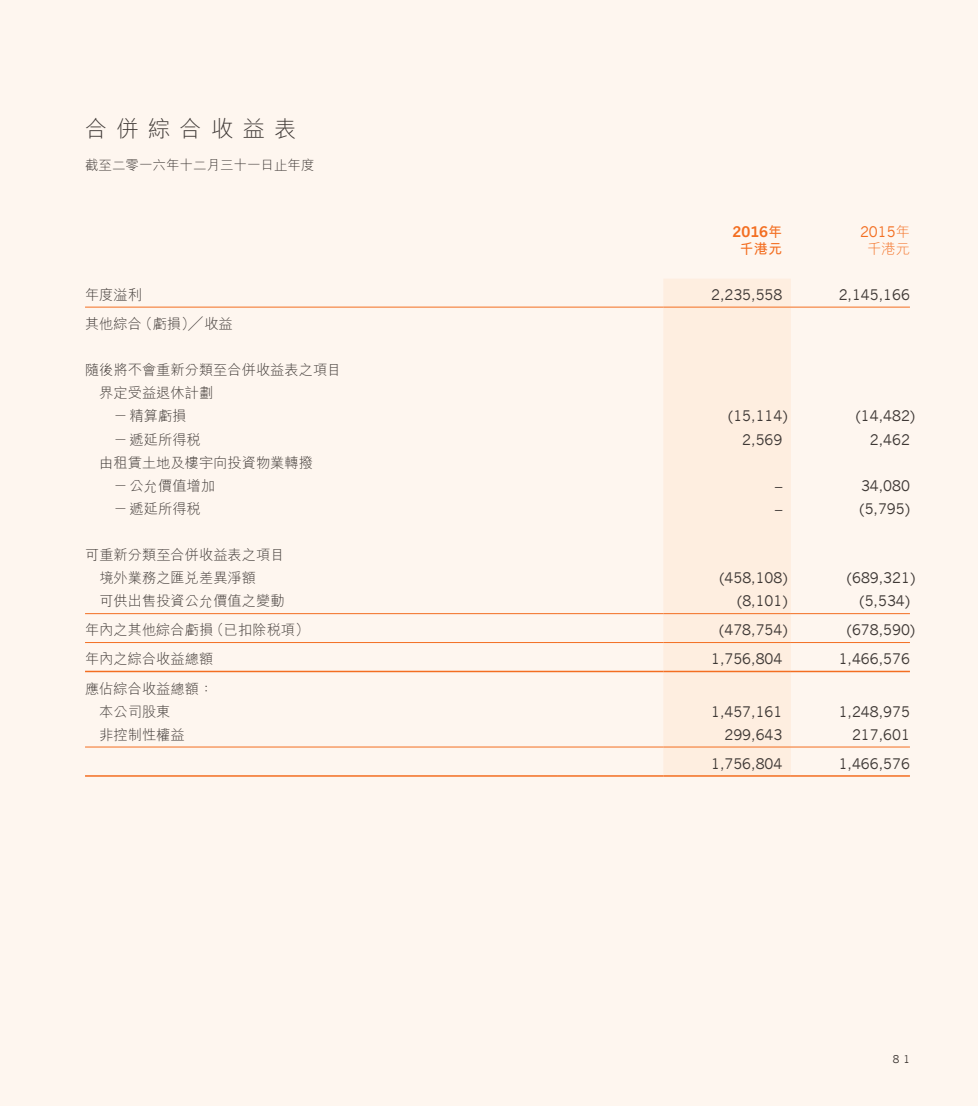
<style>
.page{position:relative;width:978px;height:1106px;background:#fef6ef}
.page>*{position:absolute;margin:0;border:0;box-sizing:border-box;transform-origin:0 0}
.t1{font:300 22.5px "M Hei HK";letter-spacing:.4em;color:#3e3835}
.t2{font:14.25px "News Gothic";color:#3e3835}
.t3{font:300 14.25px/23.1px "M Hei HK";color:#3e3835}
.t4{font:700 14.25px "News Gothic";color:#f36e21}
.t5{font:14.25px "News Gothic";color:#f36e21}
.t6{font:700 14.25px "M Hei HK";color:#f36e21}
.t7{font:300 14.25px "M Hei HK";color:#f36e21}
.t8{font:300 13.5px "M Hei HK";color:#3e3835}
.t9{font:10.5px "News Gothic";color:#3e3835}
.s1{font-family:"M Hei HK"}
.s2{font-family:"M Hei HK";font-weight:300}
</style>
<div class="page">
<div style="left:663px;top:279px;width:128px;height:496px;background:#feeee0"></div>
<hr style="left:85px;top:307px;width:472px;height:1px;background:#f36e21">
<hr style="left:557px;top:307px;width:106px;height:1px;background:#f36e21">
<hr style="left:663px;top:307px;width:128px;height:1px;background:#f36e21">
<hr style="left:791px;top:307px;width:119px;height:1px;background:#f36e21">
<hr style="left:85px;top:613px;width:472px;height:1px;background:#f36e21">
<hr style="left:557px;top:613px;width:106px;height:1px;background:#f36e21">
<hr style="left:663px;top:613px;width:128px;height:1px;background:#f36e21">
<hr style="left:791px;top:613px;width:119px;height:1px;background:#f36e21">
<hr style="left:85px;top:642px;width:472px;height:1px;background:#f36e21">
<hr style="left:557px;top:642px;width:106px;height:1px;background:#f36e21">
<hr style="left:663px;top:642px;width:128px;height:1px;background:#f36e21">
<hr style="left:791px;top:642px;width:119px;height:1px;background:#f36e21">
<hr style="left:85px;top:670px;width:472px;height:2px;background:#f36e21">
<hr style="left:557px;top:670px;width:106px;height:2px;background:#f36e21">
<hr style="left:663px;top:670px;width:128px;height:2px;background:#f36e21">
<hr style="left:791px;top:670px;width:119px;height:2px;background:#f36e21">
<hr style="left:85px;top:746px;width:472px;height:1px;background:#f36e21">
<hr style="left:557px;top:746px;width:106px;height:1px;background:#f36e21">
<hr style="left:663px;top:746px;width:128px;height:1px;background:#f36e21">
<hr style="left:791px;top:746px;width:119px;height:1px;background:#f36e21">
<hr style="left:85px;top:775px;width:472px;height:1px;background:#f36e21">
<hr style="left:557px;top:775px;width:106px;height:1px;background:#f36e21">
<hr style="left:663px;top:775px;width:128px;height:1px;background:#f36e21">
<hr style="left:791px;top:775px;width:119px;height:1px;background:#f36e21">
<h1 class="t1" style="left:85px;top:113px;width:213px">合併綜合收益表</h1>
<p class="t8" style="left:85px;top:156px;width:231px">截至二零一六年十二月三十一日止年度</p>
<p class="t4" style="left:732px;top:222px;width:51px">2016<span class="s1">年</span></p>
<p class="t5" style="left:860px;top:223px;width:51px">2015<span class="s2">年</span></p>
<p class="t6" style="left:740px;top:238px;width:44px">千港元</p>
<p class="t7" style="left:867px;top:238px;width:44px">千港元</p>
<p class="t3" style="left:85px;top:282px;width:58px">年度溢利</p>
<p class="t2" style="left:711px;top:286px;width:73px">2,235,558</p>
<p class="t2" style="left:839px;top:286px;width:73px">2,145,166</p>
<p class="t3" style="left:85px;top:311px;width:149px">其他綜合（虧損）╱收益</p>
<p class="t3" style="left:85px;top:358px;width:258px">隨後將不會重新分類至合併收益表之項目</p>
<p class="t3" style="left:99px;top:381px;width:115px">界定受益退休計劃</p>
<p class="t3" style="left:114px;top:404px;width:75px">－精算虧損</p>
<p class="t2" style="left:728px;top:408px;width:61px">(15,114)</p>
<p class="t2" style="left:856px;top:408px;width:61px">(14,482)</p>
<p class="t3" style="left:114px;top:427px;width:89px">－遞延所得稅</p>
<p class="t2" style="left:742px;top:431px;width:42px">2,569</p>
<p class="t2" style="left:870px;top:431px;width:42px">2,462</p>
<p class="t3" style="left:114px;top:450px;width:201px;text-indent:-14px">由租賃土地及樓宇向投資物業轉撥－公允價值增加</p>
<p class="t2" style="left:775px;top:477px;width:9px">–</p>
<p class="t2" style="left:861px;top:477px;width:50px">34,080</p>
<p class="t3" style="left:114px;top:496px;width:89px">－遞延所得稅</p>
<p class="t2" style="left:775px;top:500px;width:9px">–</p>
<p class="t2" style="left:859px;top:500px;width:52px">(5,795)</p>
<p class="t3" style="left:99px;top:543px;width:187px;text-indent:-14px">可重新分類至合併收益表之項目境外業務之匯兌差異淨額</p>
<p class="t2" style="left:719px;top:570px;width:70px">(458,108)</p>
<p class="t2" style="left:847px;top:570px;width:70px">(689,321)</p>
<p class="t3" style="left:99px;top:589px;width:187px">可供出售投資公允價值之變動</p>
<p class="t2" style="left:737px;top:593px;width:52px">(8,101)</p>
<p class="t2" style="left:859px;top:593px;width:52px">(5,534)</p>
<p class="t3" style="left:85px;top:618px;width:226px">年內之其他綜合虧損（已扣除稅項）</p>
<p class="t2" style="left:719px;top:622px;width:70px">(478,754)</p>
<p class="t2" style="left:847px;top:622px;width:70px">(678,590)</p>
<p class="t3" style="left:85px;top:647px;width:130px">年內之綜合收益總額</p>
<p class="t2" style="left:711px;top:651px;width:73px">1,756,804</p>
<p class="t2" style="left:839px;top:651px;width:73px">1,466,576</p>
<p class="t3" style="left:99px;top:676px;width:115px;text-indent:-14px">應佔綜合收益總額：本公司股東</p>
<p class="t2" style="left:711px;top:703px;width:73px">1,457,161</p>
<p class="t2" style="left:839px;top:703px;width:73px">1,248,975</p>
<p class="t3" style="left:99px;top:722px;width:87px">非控制性權益</p>
<p class="t2" style="left:724px;top:726px;width:59px">299,643</p>
<p class="t2" style="left:852px;top:726px;width:59px">217,601</p>
<p class="t2" style="left:711px;top:755px;width:73px">1,756,804</p>
<p class="t2" style="left:839px;top:755px;width:73px">1,466,576</p>
<p class="t9" style="left:893px;top:1052px;width:19px">8 1</p>
</div>
